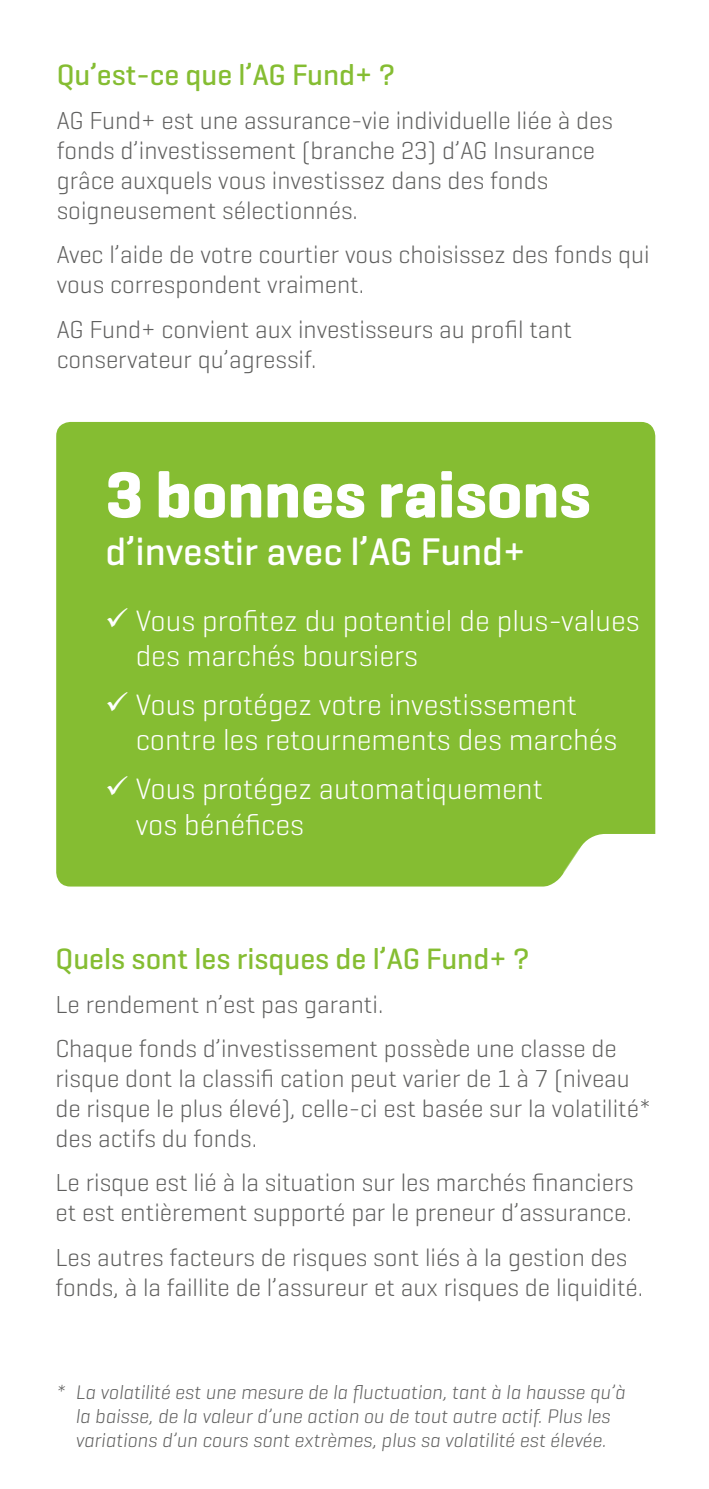
<style>
.page{position:relative;width:709px;height:1489px;background:#fff}
.page>*{position:absolute;margin:0;border:0;box-sizing:border-box;transform-origin:0 0}
.t1{font:700 66.5px "Geogrotesque";color:#fff}
.t2{font:500 39.25px "Geogrotesque";color:#fff}
.t3{font:300 30px/35px "Geogrotesque";color:#fff}
.t4{font:500 30px "Geogrotesque";color:#85bd32}
.t5{font:300 25px/30px "Geogrotesque";color:#5f5f5e}
.t6{font:italic 300 20px/24px "Geogrotesque";color:#5f5f5e;text-align:center}
</style>
<div class="page">
<div style="left:56px;top:422px;width:599px;height:464px;background:#85bd32;border-radius:14px"></div>
<svg style="left:152px;top:834px;width:503px;height:53px"></svg>
<p class="t4" style="left:57px;top:56px;width:340px">Qu’est-ce que l’AG Fund+ ?</p>
<p class="t5" style="left:57px;top:105px;width:558px">AG Fund+ est une assurance-vie individuelle liée à des fonds d’investissement (branche 23) d’AG Insurance grâce auxquels vous investissez dans des fonds soigneusement sélectionnés.</p>
<p class="t5" style="left:57px;top:239px;width:594px">Avec l’aide de votre courtier vous choisissez des fonds qui vous correspondent vraiment.</p>
<p class="t5" style="left:57px;top:313px;width:517px">AG Fund+ convient aux investisseurs au profil tant conservateur qu’agressif.</p>
<h1 class="t1" style="left:105px;top:453px;width:487px">3 bonnes raisons</h1>
<h2 class="t2" style="left:105px;top:526px;width:421px">d’investir avec l’AG Fund+</h2>
<p class="t3" style="left:136px;top:602px;width:505px;text-indent:-31px">✓ Vous profitez du potentiel de plus-values des marchés boursiers</p>
<p class="t3" style="left:136px;top:686px;width:483px;text-indent:-31px">✓ Vous protégez votre investissement contre les retournements des marchés</p>
<p class="t3" style="left:136px;top:770px;width:409px;text-indent:-31px">✓ Vous protégez automatiquement vos bénéfices</p>
<p class="t4" style="left:55px;top:939px;width:476px">Quels sont les risques de l’AG Fund+ ?</p>
<p class="t5" style="left:55px;top:981px;width:563px;line-height:44.2px">Le rendement n’est pas garanti.<br>Chaque fonds d’investissement possède une classe de</p>
<p class="t5" style="left:55px;top:1062px;width:597px">risque dont la classifi cation peut varier de 1 à 7 (niveau de risque le plus élevé), celle-ci est basée sur la volatilité* des actifs du fonds.</p>
<p class="t5" style="left:55px;top:1166px;width:580px">Le risque est lié à la situation sur les marchés financiers et est entièrement supporté par le preneur d’assurance.</p>
<p class="t5" style="left:55px;top:1241px;width:589px">Les autres facteurs de risques sont liés à la gestion des fonds, à la faillite de l’assureur et aux risques de liquidité.</p>
<p class="t6" style="left:55px;top:1379px;width:571px">* La volatilité est une mesure de la fluctuation, tant à la hausse qu’à la baisse, de la valeur d’une action ou de tout autre actif. Plus les variations d’un cours sont extrèmes, plus sa volatilité est élevée.</p>
</div>
